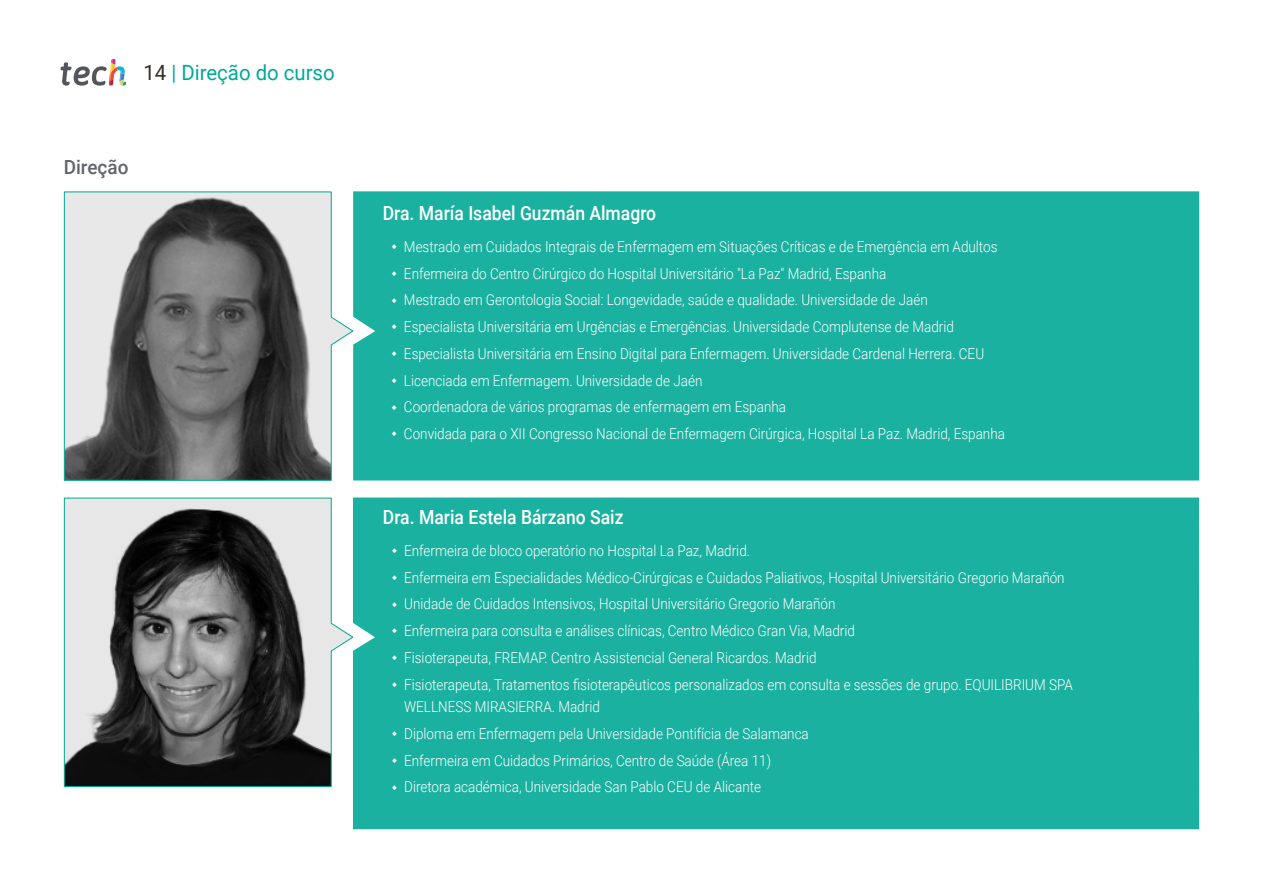
<style>
.page{position:relative;width:1263px;height:893px;background:#fff}
.page>*{position:absolute;margin:0;border:0;box-sizing:border-box;transform-origin:0 0}
.t1{font:21px "Roboto";color:#00a996}
.t2{font:500 19.5px "Roboto";color:#fff;scale:.9 1}
.t3{font:500 19.5px "Roboto";color:#61646a}
.t4{font:300 15px/26.7px "Roboto";color:#fff;scale:.9 1}
.s1{color:#312e20}
</style>
<div class="page">
<svg style="left:61px;top:59px;width:65px;height:27px"></svg>
<div style="left:354px;top:191px;width:845px;height:289px;background:#1ab1a0"></div>
<svg style="left:64px;top:191px;width:290px;height:290px;background:#898c8c"></svg>
<div style="left:353px;top:497px;width:846px;height:332px;background:#1ab1a0"></div>
<svg style="left:64px;top:497px;width:290px;height:290px;background:#7c7e7e"></svg>
<svg style="left:392px;top:244px;width:5px;height:5px"></svg>
<svg style="left:392px;top:271px;width:5px;height:5px"></svg>
<svg style="left:392px;top:298px;width:5px;height:5px"></svg>
<svg style="left:392px;top:324px;width:5px;height:5px"></svg>
<svg style="left:392px;top:351px;width:5px;height:5px"></svg>
<svg style="left:392px;top:378px;width:5px;height:5px"></svg>
<svg style="left:392px;top:405px;width:5px;height:5px"></svg>
<svg style="left:392px;top:431px;width:5px;height:5px"></svg>
<svg style="left:392px;top:548px;width:5px;height:5px"></svg>
<svg style="left:392px;top:575px;width:5px;height:5px"></svg>
<svg style="left:392px;top:602px;width:5px;height:5px"></svg>
<svg style="left:392px;top:628px;width:5px;height:5px"></svg>
<svg style="left:392px;top:655px;width:5px;height:5px"></svg>
<svg style="left:392px;top:682px;width:5px;height:5px"></svg>
<svg style="left:392px;top:731px;width:5px;height:5px"></svg>
<svg style="left:392px;top:758px;width:5px;height:5px"></svg>
<svg style="left:392px;top:785px;width:5px;height:5px"></svg>
<h1 class="t1" style="left:144px;top:57px;width:193px"><span class="s1">14</span> | Direção do curso</h1>
<h2 class="t3" style="left:64px;top:154px;width:66px">Direção</h2>
<h2 class="t2" style="left:383px;top:199px;width:305px">Dra. María Isabel Guzmán Almagro</h2>
<p class="t4" style="left:404px;top:233px;width:669px">Mestrado em Cuidados Integrais de Enfermagem em Situações Críticas e de Emergência em Adultos Enfermeira do Centro Cirúrgico do Hospital Universitário "La Paz" Madrid, Espanha<br>Mestrado em Gerontologia Social: Longevidade, saúde e qualidade. Universidade de Jaén<br>Especialista Universitária em Urgências e Emergências. Universidade Complutense de Madrid Especialista Universitária em Ensino Digital para Enfermagem. Universidade Cardenal Herrera. CEU Licenciada em Enfermagem. Universidade de Jaén<br>Coordenadora de vários programas de enfermagem em Espanha<br>Convidada para o XII Congresso Nacional de Enfermagem Cirúrgica, Hospital La Paz. Madrid, Espanha</p>
<h2 class="t2" style="left:383px;top:503px;width:269px">Dra. Maria Estela Bárzano Saiz</h2>
<p class="t4" style="left:404px;top:537px;width:745px">Enfermeira de bloco operatório no Hospital La Paz, Madrid.<br>Enfermeira em Especialidades Médico-Cirúrgicas e Cuidados Paliativos, Hospital Universitário Gregorio Marañón Unidade de Cuidados Intensivos, Hospital Universitário Gregorio Marañón<br>Enfermeira para consulta e análises clínicas, Centro Médico Gran Via, Madrid<br>Fisioterapeuta, FREMAP. Centro Assistencial General Ricardos. Madrid<br>Fisioterapeuta, Tratamentos fisioterapêuticos personalizados em consulta e sessões de grupo. EQUILIBRIUM SPA</p>
<p class="t4" style="left:404px;top:693px;width:451px">WELLNESS MIRASIERRA. Madrid<br>Diploma em Enfermagem pela Universidade Pontifícia de Salamanca Enfermeira em Cuidados Primários, Centro de Saúde (Área 11)<br>Diretora académica, Universidade San Pablo CEU de Alicante</p>
</div>
